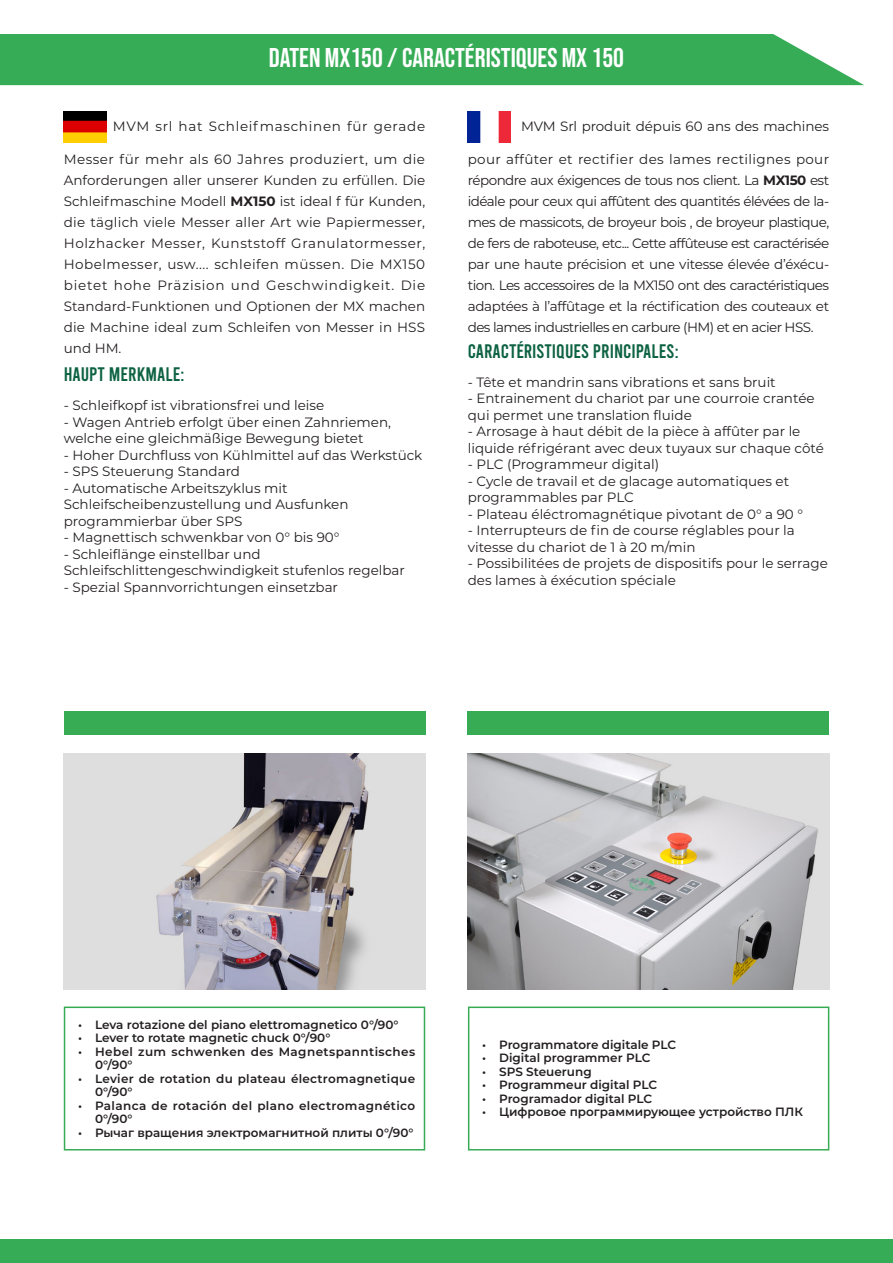
<style>
.page{position:relative;width:893px;height:1263px;background:#fff}
.page>*{position:absolute;margin:0;border:0;box-sizing:border-box;transform-origin:0 0}
.t1{font:27px "Bebas Neue";color:#fff}
.t2{font:19.5px "Bebas";color:#0d6243}
.t3{font:13.5px/21px "Montserrat";color:#231f20}
.t4{font:13.5px "Montserrat";letter-spacing:.055em;color:#231f20}
.t5{font:600 12px "Montserrat";color:#231f20}
.t6{font:600 12px/13.5px "Montserrat";letter-spacing:.025em;color:#231f20}
.t7{font:600 12px/13.5px "Montserrat";letter-spacing:.03em;color:#231f20}
.t8{font:600 12px/13.5px "Montserrat";letter-spacing:.035em;color:#231f20}
.s1{font-weight:700}
.s2{font-family:"Bebas Neue"}
</style>
<div class="page">
<div style="left:0;top:34px;width:864px;height:51px;background:#36ac56"></div>
<img style="left:64px;top:111px;width:43px;height:31px">
<div style="left:0;top:1239px;width:893px;height:24px;background:#36ac56"></div>
<img style="left:468px;top:111px;width:43px;height:31px">
<img style="left:64px;top:753px;width:361px;height:236px">
<div style="left:64px;top:711px;width:361px;height:24px;background:#37ac54"></div>
<div style="left:64px;top:1006px;width:361px;height:144px;border:2px solid #37ac54"></div>
<img style="left:468px;top:753px;width:361px;height:236px">
<div style="left:468px;top:711px;width:361px;height:24px;background:#37ac54"></div>
<div style="left:468px;top:1006px;width:361px;height:144px;border:2px solid #37ac54"></div>
<p class="t1" style="left:269px;top:43px;width:356px">DATEN MX150 / CARACTÉRISTIQUES MX 150</p>
<p class="t4" style="left:113px;top:117px;width:314px">MVM srl hat Schleifmaschinen für gerade</p>
<p class="t3" style="left:64px;top:148px;width:363px;text-align:justify">Messer für mehr als 60 Jahres produziert, um die Anforderungen aller unserer Kunden zu erfüllen. Die Schleifmaschine Modell <span class="s1">MX150</span> ist ideal f für Kunden, die täglich viele Messer aller Art wie Papiermesser, Holzhacker Messer, Kunststoff Granulatormesser, Hobelmesser, usw.... schleifen müssen. Die MX150 bietet hohe Präzision und Geschwindigkeit. Die Standard-Funktionen und Optionen der MX machen die Machine ideal zum Schleifen von Messer in HSS und HM.</p>
<p class="t2" style="left:64px;top:365px;width:18px">HAUPT</p>
<p class="t2" style="left:109px;top:365px;width:46px">MERKMALE</p>
<p class="t2" style="left:180px;top:365px;width:6px">:</p>
<p class="t3" style="left:64px;top:395px;width:262px">- Schleifkopf ist vibrationsfrei und leise</p>
<p class="t3" style="left:64px;top:413px;width:329px;line-height:16.5px">- Wagen Antrieb erfolgt über einen Zahnriemen, welche eine gleichmäßige Bewegung bietet</p>
<p class="t3" style="left:64px;top:444px;width:360px">- Hoher Durchfluss von Kühlmittel auf das Werkstück</p>
<p class="t3" style="left:64px;top:461px;width:178px">- SPS Steuerung Standard</p>
<p class="t3" style="left:64px;top:479px;width:286px;line-height:16.5px">- Automatische Arbeitszyklus mit<br>Schleifscheibenzustellung und Ausfunken programmierbar über SPS</p>
<p class="t3" style="left:64px;top:527px;width:277px">- Magnettisch schwenkbar von 0° bis 90°</p>
<p class="t3" style="left:64px;top:545px;width:343px;line-height:16.5px">- Schleiflänge einstellbar und<br>Schleifschlittengeschwindigkeit stufenlos regelbar</p>
<p class="t3" style="left:64px;top:576px;width:276px">- Spezial Spannvorrichtungen einsetzbar</p>
<p class="t3" style="left:521px;top:116px;width:310px">MVM Srl produit dépuis 60 ans des machines</p>
<p class="t3" style="left:468px;top:148px;width:363px;text-align:justify">pour affûter et rectifier des lames rectilignes pour répondre aux éxigences de tous nos client. La <span class="s1">MX150</span> est idéale pour ceux qui affûtent des quantités élévées de la&shy;mes de massicots, de broyeur bois , de broyeur plastique, de fers de raboteuse, etc... Cette affûteuse est caractérisée par une haute précision et une vitesse élevée d’éxécu&shy;tion. Les accessoires de la MX150 ont des caractéristiques adaptées à l’affûtage et la réctification des couteaux et des lames industrielles en carbure (HM) et en acier HSS.</p>
<p class="t2" style="left:468px;top:341px;width:18px">CARACT</p>
<p class="t2" style="left:517px;top:341px;width:15px"><span class="s2">É</span>RISTI</p>
<p class="t2" style="left:556px;top:341px;width:45px">QUES PRINCIPALES</p>
<p class="t2" style="left:674px;top:341px;width:6px">:</p>
<p class="t3" style="left:468px;top:371px;width:309px">- Tête et mandrin sans vibrations et sans bruit</p>
<p class="t3" style="left:468px;top:390px;width:348px;line-height:16.5px">- Entrainement du chariot par une courroie crantée qui permet une translation fluide</p>
<p class="t3" style="left:468px;top:423px;width:358px;line-height:16.5px">- Arrosage à haut débit de la pièce à affûter par le liquide réfrigérant avec deux tuyaux sur chaque côté</p>
<p class="t3" style="left:468px;top:453px;width:193px">- PLC (Programmeur digital)</p>
<p class="t3" style="left:468px;top:472px;width:323px;line-height:16.5px">- Cycle de travail et de glacage automatiques et programmables par PLC</p>
<p class="t3" style="left:468px;top:503px;width:337px">- Plateau éléctromagnétique pivotant de 0° a 90 °</p>
<p class="t3" style="left:468px;top:522px;width:329px;line-height:16.5px">- Interrupteurs de fin de course réglables pour la vitesse du chariot de 1 à 20 m/min</p>
<p class="t3" style="left:468px;top:555px;width:362px;line-height:16.5px">- Possibilitées de projets de dispositifs pour le serrage des lames à éxécution spéciale</p>
<p class="t5" style="left:78px;top:1016px;width:322px">• Leva rotazione del piano elettromagnetico 0°/90°</p>
<p class="t5" style="left:78px;top:1029px;width:254px">• Lever to rotate magnetic chuck 0°/90°</p>
<p class="t8" style="left:95px;top:1044px;width:322px;text-indent:-17px">• Hebel zum schwenken des Magnetspanntisches<br>0°/90°</p>
<p class="t6" style="left:95px;top:1071px;width:322px;text-indent:-17px">• Levier de rotation du plateau électromagnetique<br>0°/90°</p>
<p class="t7" style="left:95px;top:1098px;width:322px;text-indent:-17px">• Palanca de rotación del plano electromagnético<br>0°/90°</p>
<p class="t5" style="left:78px;top:1124px;width:337px">• Рычаг вращения электромагнитной плиты 0°/90°</p>
<p class="t5" style="left:482px;top:1036px;width:196px">• Programmatore digitale PLC</p>
<p class="t5" style="left:482px;top:1050px;width:170px">• Digital programmer PLC</p>
<p class="t5" style="left:482px;top:1063px;width:111px">• SPS Steuerung</p>
<p class="t5" style="left:482px;top:1077px;width:177px">• Programmeur digital PLC</p>
<p class="t5" style="left:482px;top:1090px;width:172px">• Programador digital PLC</p>
<p class="t5" style="left:482px;top:1104px;width:322px">• Цифровое программирующее устройство ПЛК</p>
</div>
